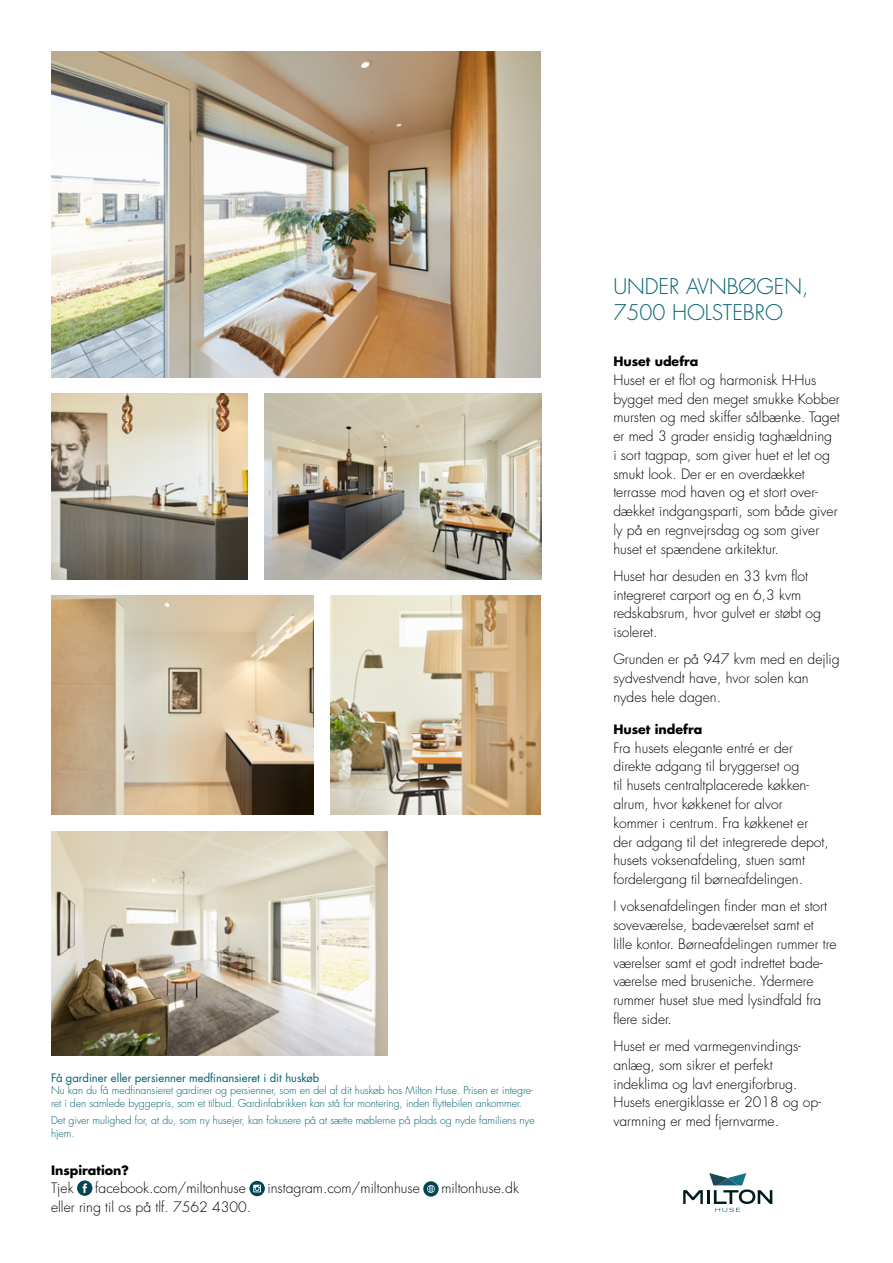
<style>
.page{position:relative;width:893px;height:1263px;background:#fff}
.page>*{position:absolute;margin:0;border:0;box-sizing:border-box;transform-origin:0 0}
.OVERSKRIFTSTYPE_TYND{font:300 21px "Futura LT Pro";color:#005f70}
.Brødtekst_1_UDEN_ind{font:300 13.95px/18.8px "Futura LT Pro";color:#000}
.Mellemrubrik_2{font:700 12.6px "Futura LT Pro";color:#000}
.Mellemrubrik_2-2{font:11.25px "Futura LT Pro";color:#005f70}
.Brødtekst_1_UDEN_ind-2{font:300 10.5px/12.6px "Futura LT Pro";letter-spacing:-.005em;color:#005f70}
</style>
<div class="page">
<img style="left:51px;top:51px;width:490px;height:326px">
<img style="left:51px;top:831px;width:337px;height:224px">
<img style="left:51px;top:596px;width:263px;height:218px">
<img style="left:51px;top:394px;width:196px;height:185px">
<img style="left:330px;top:596px;width:211px;height:218px">
<img style="left:264px;top:394px;width:277px;height:185px">
<hr style="left:707px;top:1190px;width:3px;height:14px;background:#001a20">
<svg style="left:683px;top:1190px;width:20px;height:14px"></svg>
<svg style="left:709px;top:1173px;width:63px;height:39px"></svg>
<svg style="left:77px;top:1180px;width:15px;height:16px"></svg>
<svg style="left:249px;top:1181px;width:16px;height:15px"></svg>
<svg style="left:423px;top:1181px;width:16px;height:15px"></svg>
<p class="Mellemrubrik_2-2" style="left:51px;top:1070px;width:270px">Få gardiner eller persienner medfinansieret i dit huskøb</p>
<p class="Brødtekst_1_UDEN_ind-2" style="left:51px;top:1084px;width:484px">Nu kan du få medfinansieret gardiner og persienner, som en del af dit huskøb hos Milton Huse. Prisen er integre&shy;ret i den samlede byggepris, som et tilbud. Gardinfabrikken kan stå for montering, inden flyttebilen ankommer.</p>
<p class="Brødtekst_1_UDEN_ind-2" style="left:51px;top:1114px;width:485px">Det giver mulighed for, at du, som ny husejer, kan fokusere på at sætte møblerne på plads og nyde familiens nye hjem.</p>
<p class="Mellemrubrik_2" style="left:51px;top:1160px;width:80px">Inspiration?</p>
<p class="Brødtekst_1_UDEN_ind" style="left:51px;top:1179px;width:24px">Tjek</p>
<p class="Brødtekst_1_UDEN_ind" style="left:95px;top:1179px;width:152px">facebook.com/miltonhuse</p>
<p class="Brødtekst_1_UDEN_ind" style="left:267px;top:1179px;width:154px">instagram.com/miltonhuse</p>
<p class="Brødtekst_1_UDEN_ind" style="left:441px;top:1179px;width:79px">miltonhuse.dk</p>
<p class="Brødtekst_1_UDEN_ind" style="left:51px;top:1197px;width:202px">eller ring til os på tlf. 7562 4300.</p>
<p class="OVERSKRIFTSTYPE_TYND" style="left:613px;top:273px;width:197px">UNDER AVNBØGEN,</p>
<p class="OVERSKRIFTSTYPE_TYND" style="left:613px;top:298px;width:171px">7500 HOLSTEBRO</p>
<p class="Mellemrubrik_2" style="left:613px;top:352px;width:87px">Huset udefra</p>
<p class="Brødtekst_1_UDEN_ind" style="left:613px;top:370px;width:228px">Huset er et flot og harmonisk H-Hus bygget med den meget smukke Kobber mursten og med skiffer sålbænke. Taget er med 3 grader ensidig taghældning<br>i sort tagpap, som giver huet et let og smukt look. Der er en overdækket terrasse mod haven og et stort over&shy;dækket indgangsparti, som både giver ly på en regnvejrsdag og som giver huset et spændene arkitektur.</p>
<p class="Brødtekst_1_UDEN_ind" style="left:613px;top:566px;width:209px">Huset har desuden en 33 kvm flot integreret carport og en 6,3 kvm redskabsrum, hvor gulvet er støbt og isoleret.</p>
<p class="Brødtekst_1_UDEN_ind" style="left:613px;top:650px;width:228px">Grunden er på 947 kvm med en dejlig sydvestvendt have, hvor solen kan nydes hele dagen.</p>
<p class="Mellemrubrik_2" style="left:613px;top:719px;width:90px">Huset indefra</p>
<p class="Brødtekst_1_UDEN_ind" style="left:613px;top:738px;width:217px">Fra husets elegante entré er der direkte adgang til bryggerset og<br>til husets centraltplacerede køkken&shy;alrum, hvor køkkenet for alvor kommer i centrum. Fra køkkenet er der adgang til det integrerede depot, husets voksenafdeling, stuen samt fordelergang til børneafdelingen.</p>
<p class="Brødtekst_1_UDEN_ind" style="left:613px;top:897px;width:225px">I voksenafdelingen finder man et stort soveværelse, badeværelset samt et<br>lille kontor. Børneafdelingen rummer tre værelser samt et godt indrettet bade&shy;værelse med bruseniche. Ydermere rummer huset stue med lysindfald fra flere sider.</p>
<p class="Brødtekst_1_UDEN_ind" style="left:613px;top:1037px;width:209px">Huset er med varmegenvindings&shy;anlæg, som sikrer et perfekt indeklima og lavt energiforbrug.<br>Husets energiklasse er 2018 og op&shy;varmning er med fjernvarme.</p>
</div>
